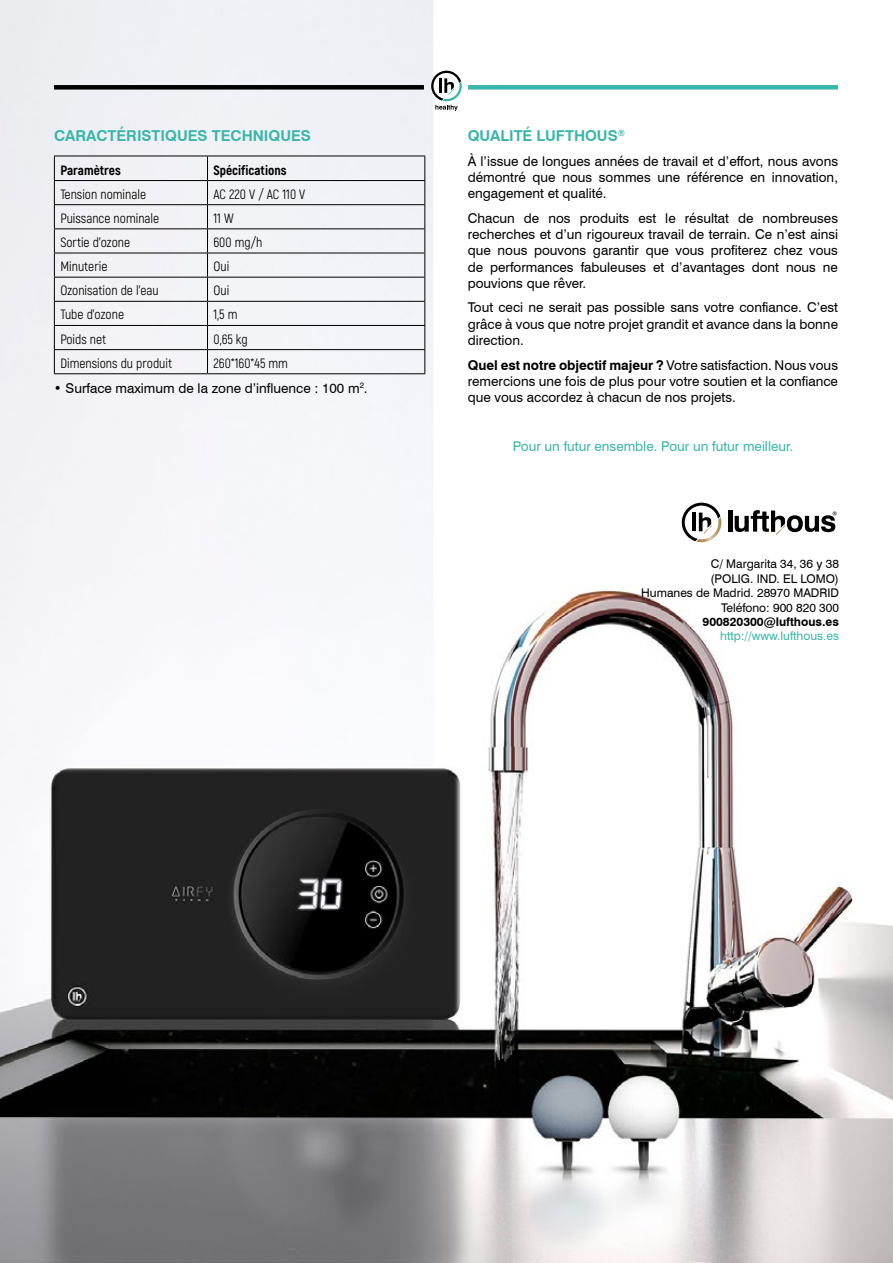
<style>
.page{position:relative;width:893px;height:1263px;background:#fff}
.page>*{position:absolute;margin:0;border:0;box-sizing:border-box;transform-origin:0 0}
.t1{font:700 15px "Swiss 721 BT";color:#39b6a9}
.t2{font:13.5px/16.2px "Swiss 721 BT";color:#000;text-align:justify}
.t3{font:13.5px "Akrobat";color:#000}
.t4{font:13.5px "Swiss 721 BT";color:#39b6a9}
.t5{font:800 13.5px "Akrobat";color:#000}
.t6{font:12px/14.4px "Swiss 721 BT";color:#000;text-align:right}
.t7{font:12px "Swiss 721 BT";color:#39b6a9}
.t8{font:700 12px "Swiss 721 BT";color:#000}
.s1{font-weight:700}
</style>
<div class="page">
<img style="left:0;top:0;width:893px;height:1263px">
<div style="left:54px;top:85px;width:370px;height:5px;background:#000"></div>
<div style="left:468px;top:85px;width:370px;height:5px;background:#39b6a9"></div>
<hr style="left:54px;top:156px;width:153px;height:1px;background:#000">
<hr style="left:207px;top:156px;width:218px;height:1px;background:#000">
<hr style="left:54px;top:180px;width:153px;height:1px;background:#000">
<hr style="left:207px;top:180px;width:218px;height:1px;background:#000">
<hr style="left:54px;top:204px;width:153px;height:1px;background:#000">
<hr style="left:207px;top:204px;width:218px;height:1px;background:#000">
<hr style="left:54px;top:228px;width:153px;height:1px;background:#000">
<hr style="left:207px;top:228px;width:218px;height:1px;background:#000">
<hr style="left:54px;top:253px;width:153px;height:1px;background:#000">
<hr style="left:207px;top:253px;width:218px;height:1px;background:#000">
<hr style="left:54px;top:277px;width:153px;height:1px;background:#000">
<hr style="left:207px;top:277px;width:218px;height:1px;background:#000">
<hr style="left:54px;top:301px;width:153px;height:1px;background:#000">
<hr style="left:207px;top:301px;width:218px;height:1px;background:#000">
<hr style="left:54px;top:325px;width:153px;height:1px;background:#000">
<hr style="left:207px;top:325px;width:218px;height:1px;background:#000">
<hr style="left:54px;top:349px;width:153px;height:1px;background:#000">
<svg style="left:54px;top:156px;width:1px;height:217px"></svg>
<hr style="left:207px;top:349px;width:218px;height:1px;background:#000">
<svg style="left:207px;top:156px;width:1px;height:217px"></svg>
<svg style="left:424px;top:156px;width:1px;height:217px"></svg>
<hr style="left:54px;top:373px;width:153px;height:1px;background:#000">
<hr style="left:207px;top:373px;width:218px;height:1px;background:#000">
<svg style="left:431px;top:71px;width:31px;height:40px"></svg>
<hr style="left:728px;top:510px;width:4px;height:22px;background:#000">
<svg style="left:735px;top:510px;width:102px;height:25px"></svg>
<svg style="left:682px;top:503px;width:39px;height:39px"></svg>
<p class="t1" style="left:54px;top:127px;width:258px">CARACTÉRISTIQUES TECHNIQUES</p>
<p class="t5" style="left:60px;top:161px;width:62px">Paramètres</p>
<p class="t5" style="left:213px;top:161px;width:74px">Spécifications</p>
<p class="t3" style="left:60px;top:186px;width:87px">Tension nominale</p>
<p class="t3" style="left:213px;top:186px;width:93px">AC 220 V / AC 110 V</p>
<p class="t3" style="left:60px;top:210px;width:100px">Puissance nominale</p>
<p class="t3" style="left:213px;top:210px;width:22px">11 W</p>
<p class="t3" style="left:60px;top:234px;width:71px">Sortie d’ozone</p>
<p class="t3" style="left:213px;top:234px;width:50px">600 mg/h</p>
<p class="t3" style="left:60px;top:258px;width:49px">Minuterie</p>
<p class="t3" style="left:213px;top:258px;width:17px">Oui</p>
<p class="t3" style="left:60px;top:283px;width:100px">Ozonisation de l’eau</p>
<p class="t3" style="left:213px;top:283px;width:17px">Oui</p>
<p class="t3" style="left:60px;top:307px;width:65px">Tube d’ozone</p>
<p class="t3" style="left:213px;top:307px;width:26px">1,5 m</p>
<p class="t3" style="left:60px;top:331px;width:47px">Poids net</p>
<p class="t3" style="left:213px;top:331px;width:36px">0,65 kg</p>
<p class="t3" style="left:60px;top:355px;width:113px">Dimensions du produit</p>
<p class="t3" style="left:213px;top:355px;width:76px">260*160*45 mm</p>
<p class="t2" style="left:54px;top:380px;width:315px">• Surface maximum de la zone d’influence : 100 m<sup>2</sup>.</p>
<p class="t1" style="left:468px;top:127px;width:159px">QUALITÉ LUFTHOUS<sup>®</sup></p>
<p class="t2" style="left:468px;top:153px;width:372px">À l’issue de longues années de travail et d’effort, nous avons démontré que nous sommes une référence en innovation, engagement et qualité.</p>
<p class="t2" style="left:468px;top:210px;width:372px">Chacun de nos produits est le résultat de nombreuses recherches et d’un rigoureux travail de terrain. Ce n’est ainsi que nous pouvons garantir que vous profiterez chez vous de performances fabuleuses et d’avantages dont nous ne pouvions que rêver.</p>
<p class="t2" style="left:468px;top:299px;width:372px">Tout ceci ne serait pas possible sans votre confiance. C’est grâce à vous que notre projet grandit et avance dans la bonne direction.</p>
<p class="t2" style="left:468px;top:356px;width:372px"><span class="s1">Quel est notre objectif majeur ?</span> Votre satisfaction. Nous vous remercions une fois de plus pour votre soutien et la confiance que vous accordez à chacun de nos projets.</p>
<p class="t4" style="left:513px;top:438px;width:282px">Pour un futur ensemble. Pour un futur meilleur.</p>
<p class="t6" style="left:641px;top:557px;width:199px">C/ Margarita 34, 36 y 38<br>(POLIG. IND. EL LOMO)<br>Humanes de Madrid. 28970 MADRID<br>Teléfono: 900 820 300</p>
<p class="t8" style="left:702px;top:614px;width:138px">900820300@lufthous.es</p>
<p class="t7" style="left:720px;top:629px;width:120px">http://www.lufthous.es</p>
</div>
